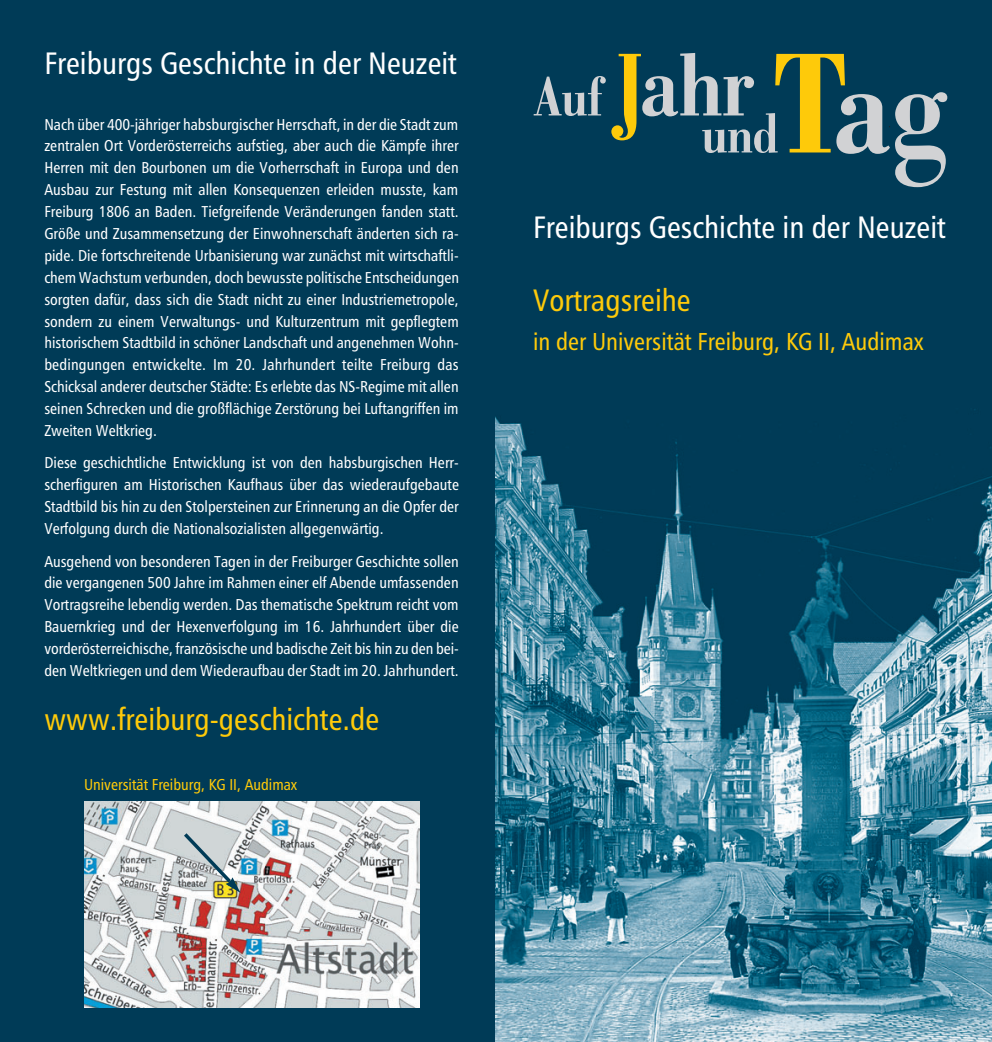
<style>
.page{position:relative;width:992px;height:1042px;background:#fff}
.page>*{position:absolute;margin:0;border:0;box-sizing:border-box;transform-origin:0 0}
.t1{font:30.97px "Humnst 777 Cn BT";color:#fff}
.t2{font:30.97px "Humnst 777 Cn BT";color:#feca0a}
.t3{font:24.5px "Humnst 777 Cn BT";color:#feca0a}
.t4{font:15.75px/21.9px "Humnst 777 Cn BT";color:#fff;text-align:justify}
.t5{font:15.75px "Humnst 777 Cn BT";color:#feca0a}
</style>
<div class="page">
<div style="left:0;top:0;width:992px;height:1041px;background:#003b57"></div>
<img style="left:496px;top:409px;width:496px;height:632px">
<svg style="left:533px;top:53px;width:414px;height:134px"></svg>
<img style="left:84px;top:801px;width:335px;height:206px">
<svg style="left:180px;top:829px;width:60px;height:63px;background:#b8bfbc"></svg>
<h1 class="t1" style="left:44px;top:50px;width:414px">Freiburgs Geschichte in der Neuzeit</h1>
<p class="t4" style="left:44px;top:114px;width:416px">Nach über 400-jähriger habsburgischer Herrschaft, in der die Stadt zum zentralen Ort Vorderösterreichs aufstieg, aber auch die Kämpfe ihrer Herren mit den Bourbonen um die Vorherrschaft in Europa und den Ausbau zur Festung mit allen Konsequenzen erleiden musste, kam Freiburg 1806 an Baden. Tiefgreifende Veränderungen fanden statt.<br>Größe und Zusammensetzung der Einwohnerschaft änderten sich ra&shy;pide. Die fortschreitende Urbanisierung war zunächst mit wirtschaftli&shy;chem Wachstum verbunden, doch bewusste politische Entscheidungen sorgten dafür, dass sich die Stadt nicht zu einer Industriemetropole, sondern zu einem Verwaltungs- und Kulturzentrum mit gepflegtem historischem Stadtbild in schöner Landschaft und angenehmen Wohn&shy;bedingungen entwickelte. Im 20. Jahrhundert teilte Freiburg das Schicksal anderer deutscher Städte: Es erlebte das NS-Regime mit allen seinen Schrecken und die großflächige Zerstörung bei Luftangriffen im Zweiten Weltkrieg.</p>
<p class="t4" style="left:44px;top:453px;width:416px">Diese geschichtliche Entwicklung ist von den habsburgischen Herr&shy;scherfiguren am Historischen Kaufhaus über das wiederaufgebaute Stadtbild bis hin zu den Stolpersteinen zur Erinnerung an die Opfer der Verfolgung durch die Nationalsozialisten allgegenwärtig.</p>
<p class="t4" style="left:44px;top:551px;width:416px">Ausgehend von besonderen Tagen in der Freiburger Geschichte sollen die vergangenen 500 Jahre im Rahmen einer elf Abende umfassenden Vortragsreihe lebendig werden. Das thematische Spektrum reicht vom Bauernkrieg und der Hexenverfolgung im 16. Jahrhundert über die vorderösterreichische, französische und badische Zeit bis hin zu den bei&shy;den Weltkriegen und dem Wiederaufbau der Stadt im 20. Jahrhundert.</p>
<h1 class="t2" style="left:44px;top:705px;width:336px">www.freiburg-geschichte.de</h1>
<p class="t5" style="left:84px;top:777px;width:215px">Universität Freiburg, KG II, Audimax</p>
<h1 class="t1" style="left:533px;top:214px;width:414px">Freiburgs Geschichte in der Neuzeit</h1>
<h1 class="t2" style="left:533px;top:287px;width:159px">Vortragsreihe</h1>
<h2 class="t3" style="left:533px;top:331px;width:392px">in der Universität Freiburg, KG II, Audimax</h2>
</div>
